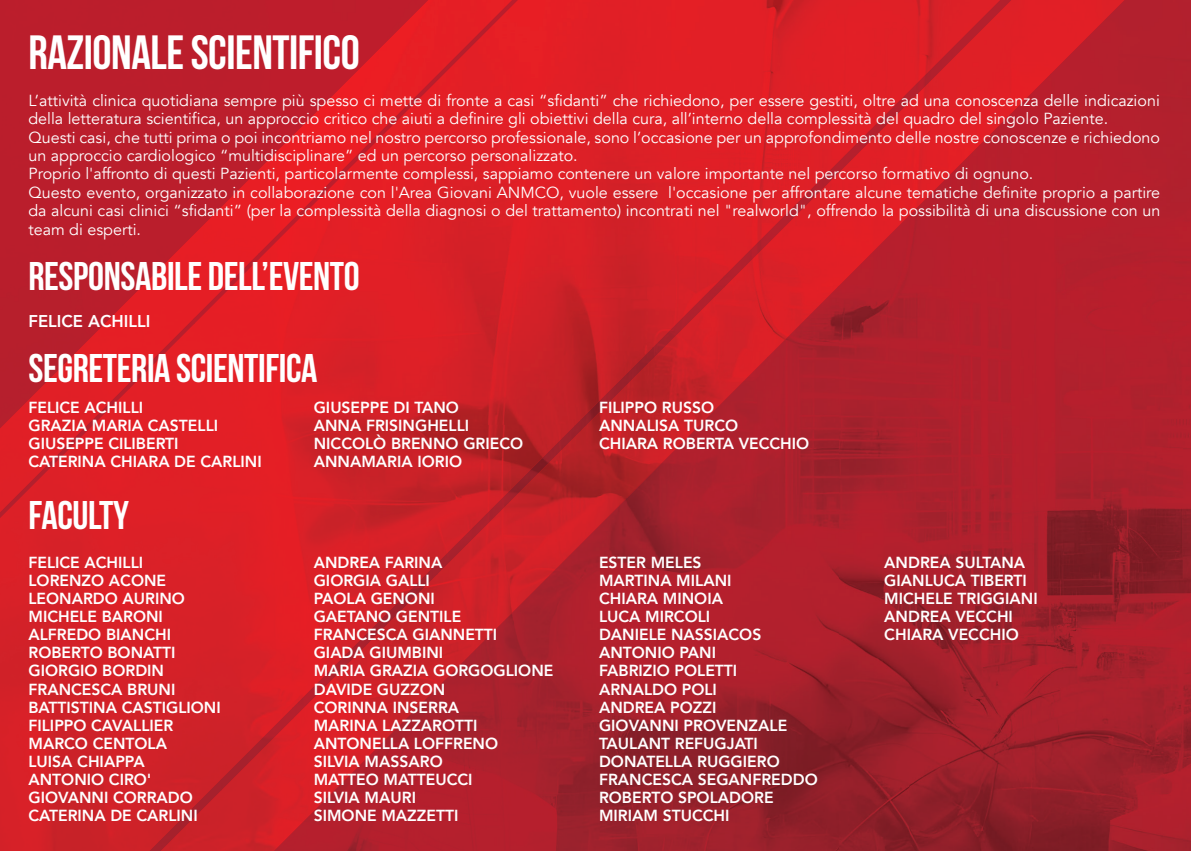
<style>
.page{position:relative;width:1191px;height:851px;background:#fff}
.page>*{position:absolute;margin:0;border:0;box-sizing:border-box;transform-origin:0 0}
.t1{font:700 48px "Bebas Neue";letter-spacing:-.01em;color:#fff}
.t2{font:700 40px "Bebas Neue";letter-spacing:-.01em;color:#fff}
.t3{font:800 17px "Avenir";color:#fff}
.t4{font:16px/18.4px "Avenir";color:#fff}
.t5{font:800 16px/18px "Avenir";color:#fff}
</style>
<div class="page">
<img style="left:428px;top:0;width:344px;height:425px">
<div style="left:772px;top:0;width:207px;height:212px;background:#df1f26"></div>
<div style="left:1011px;top:0;width:39px;height:70px;background:#e21f26"></div>
<img style="left:281px;top:428px;width:70px;height:352px">
<img style="left:1011px;top:70px;width:39px;height:4px">
<img style="left:211px;top:428px;width:70px;height:422px">
<img style="left:141px;top:428px;width:70px;height:422px">
<div style="left:797px;top:212px;width:111px;height:70px;background:#e21f26"></div>
<img style="left:71px;top:428px;width:70px;height:422px">
<img style="left:797px;top:282px;width:41px;height:4px">
<img style="left:0;top:428px;width:71px;height:422px">
<img style="left:351px;top:425px;width:204px;height:213px">
<img style="left:581px;top:425px;width:115px;height:71px">
<img style="left:365px;top:638px;width:119px;height:70px">
<img style="left:0;top:0;width:428px;height:428px">
<img style="left:388px;top:0;width:130px;height:129px">
<img style="left:323px;top:123px;width:66px;height:71px">
<img style="left:258px;top:188px;width:66px;height:71px">
<img style="left:194px;top:253px;width:65px;height:71px">
<img style="left:129px;top:317px;width:66px;height:72px">
<img style="left:64px;top:382px;width:66px;height:72px">
<img style="left:0;top:447px;width:65px;height:71px">
<img style="left:1050px;top:0;width:141px;height:850px">
<img style="left:979px;top:74px;width:72px;height:776px">
<img style="left:908px;top:144px;width:72px;height:706px">
<img style="left:838px;top:215px;width:71px;height:635px">
<img style="left:767px;top:286px;width:72px;height:564px">
<img style="left:696px;top:356px;width:72px;height:494px">
<img style="left:626px;top:427px;width:71px;height:423px">
<img style="left:555px;top:497px;width:72px;height:353px">
<img style="left:484px;top:568px;width:72px;height:282px">
<img style="left:414px;top:639px;width:71px;height:211px">
<img style="left:343px;top:709px;width:72px;height:141px">
<img style="left:274px;top:780px;width:70px;height:70px">
<img style="left:868px;top:0;width:143px;height:142px">
<img style="left:796px;top:131px;width:73px;height:85px">
<img style="left:723px;top:203px;width:74px;height:85px">
<img style="left:652px;top:275px;width:72px;height:84px">
<img style="left:580px;top:347px;width:73px;height:84px">
<img style="left:508px;top:419px;width:73px;height:84px">
<img style="left:436px;top:491px;width:73px;height:84px">
<img style="left:364px;top:563px;width:73px;height:84px">
<img style="left:292px;top:635px;width:73px;height:84px">
<img style="left:221px;top:707px;width:72px;height:83px">
<img style="left:149px;top:778px;width:73px;height:72px">
<h1 class="t1" style="left:28px;top:26px;width:333px">RAZIONALE SCIENTIFICO</h1>
<p class="t4" style="left:28px;top:91px;width:1133px">L’attività clinica quotidiana sempre più spesso ci mette di fronte a casi “sfidanti” che richiedono, per essere gestiti, oltre ad una conoscenza delle indicazioni della letteratura scientifica, un approccio critico che aiuti a definire gli obiettivi della cura, all’interno della complessità del quadro del singolo Paziente.<br>Questi casi, che tutti prima o poi incontriamo nel nostro percorso professionale, sono l’occasione per un approfondimento delle nostre conoscenze e richiedono un approccio cardiologico “multidisciplinare” ed un percorso personalizzato.<br>Proprio l'affronto di questi Pazienti, particolarmente complessi, sappiamo contenere un valore importante nel percorso formativo di ognuno.<br>Questo evento, organizzato in collaborazione con l'Area Giovani ANMCO, vuole essere l'occasione per affrontare alcune tematiche definite proprio a partire da alcuni casi clinici “sfidanti” (per la complessità della diagnosi o del trattamento) incontrati nel "realworld", offrendo la possibilità di una discussione con un team di esperti.</p>
<h2 class="t2" style="left:28px;top:254px;width:333px">RESPONSABILE DELL’EVENTO</h2>
<p class="t3" style="left:28px;top:307px;width:123px">FELICE ACHILLI</p>
<h2 class="t2" style="left:28px;top:346px;width:290px">SEGRETERIA SCIENTIFICA</h2>
<p class="t5" style="left:28px;top:398px;width:235px">FELICE ACHILLI<br>GRAZIA MARIA CASTELLI<br>GIUSEPPE CILIBERTI<br>CATERINA CHIARA DE CARLINI</p>
<p class="t5" style="left:314px;top:398px;width:211px">GIUSEPPE DI TANO<br>ANNA FRISINGHELLI<br>NICCOLÒ BRENNO GRIECO<br>ANNAMARIA IORIO</p>
<p class="t5" style="left:599px;top:398px;width:212px">FILIPPO RUSSO<br>ANNALISA TURCO<br>CHIARA ROBERTA VECCHIO</p>
<h2 class="t2" style="left:28px;top:493px;width:102px">FACULTY</h2>
<p class="t5" style="left:28px;top:553px;width:194px">FELICE ACHILLI<br>LORENZO ACONE<br>LEONARDO AURINO<br>MICHELE BARONI<br>ALFREDO BIANCHI<br>ROBERTO BONATTI<br>GIORGIO BORDIN<br>FRANCESCA BRUNI<br>BATTISTINA CASTIGLIONI<br>FILIPPO CAVALLIER<br>MARCO CENTOLA<br>LUISA CHIAPPA<br>ANTONIO CIRO'<br>GIOVANNI CORRADO<br>CATERINA DE CARLINI</p>
<p class="t5" style="left:314px;top:553px;width:241px">ANDREA FARINA<br>GIORGIA GALLI<br>PAOLA GENONI<br>GAETANO GENTILE<br>FRANCESCA GIANNETTI<br>GIADA GIUMBINI<br>MARIA GRAZIA GORGOGLIONE<br>DAVIDE GUZZON<br>CORINNA INSERRA<br>MARINA LAZZAROTTI<br>ANTONELLA LOFFRENO<br>SILVIA MASSARO<br>MATTEO MATTEUCCI<br>SILVIA MAURI<br>SIMONE MAZZETTI</p>
<p class="t5" style="left:599px;top:553px;width:220px">ESTER MELES<br>MARTINA MILANI<br>CHIARA MINOIA<br>LUCA MIRCOLI<br>DANIELE NASSIACOS<br>ANTONIO PANI<br>FABRIZIO POLETTI<br>ARNALDO POLI<br>ANDREA POZZI<br>GIOVANNI PROVENZALE<br>TAULANT REFUGJATI<br>DONATELLA RUGGIERO<br>FRANCESCA SEGANFREDDO<br>ROBERTO SPOLADORE<br>MIRIAM STUCCHI</p>
<p class="t5" style="left:884px;top:553px;width:155px">ANDREA SULTANA<br>GIANLUCA TIBERTI<br>MICHELE TRIGGIANI<br>ANDREA VECCHI<br>CHIARA VECCHIO</p>
</div>
